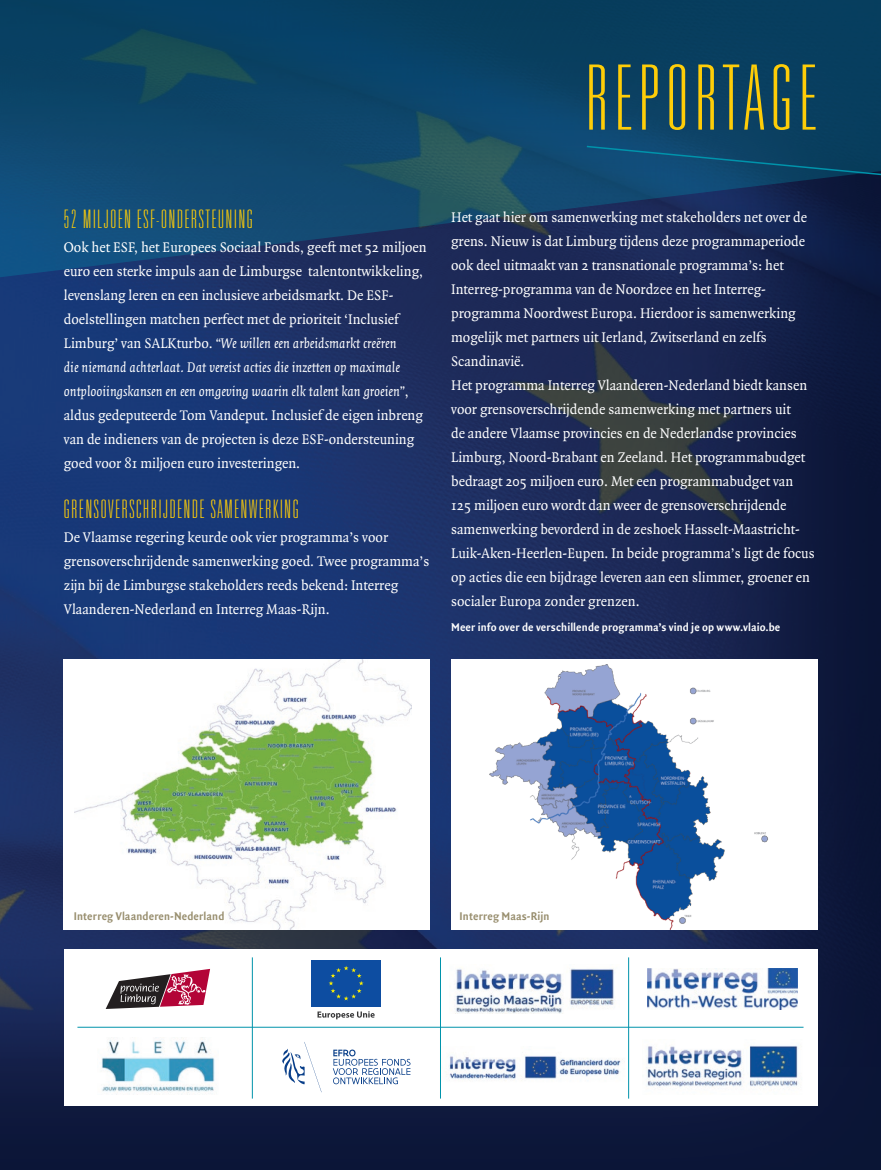
<style>
.page{position:relative;width:881px;height:1170px;background:#fff}
.page>*{position:absolute;margin:0;border:0;box-sizing:border-box;transform-origin:0 0}
.t1{font:100 ultra-condensed 90.15px "Univers";letter-spacing:.08em;color:#fecd08}
.t2{font:100 ultra-condensed 25.5px "Univers";letter-spacing:.075em;color:#fecd08;scale:.96 1}
.t3{font:15px/24px "Quadraat";color:#fff;scale:.96 1}
.t4{font:700 12px "Quadraat Sans";letter-spacing:.01em;color:#fff;scale:.93 1}
.t5{font:700 12px "Quadraat Sans";letter-spacing:.01em;color:#988e6e;scale:.93 1}
.s1{font-style:italic}
</style>
<div class="page">
<div style="left:0;top:0;width:880px;height:1169px;background:#0e4870;opacity:.9"></div>
<svg style="left:0;top:0;width:880px;height:385px;background:#123a62"></svg>
<svg style="left:585px;top:145px;width:295px;height:35px;background:#0c476c"></svg>
<div style="left:64px;top:659px;width:365px;height:270px;background:#fff"></div>
<img style="left:75px;top:659px;width:337px;height:270px">
<div style="left:451px;top:659px;width:365px;height:270px;background:#fff"></div>
<img style="left:489px;top:664px;width:279px;height:265px">
<div style="left:64px;top:949px;width:752px;height:157px;background:#fff"></div>
<svg style="left:317px;top:1011px;width:57px;height:8px"></svg>
<div style="left:311px;top:960px;width:69px;height:46px;background:#0d4da1"></div>
<svg style="left:328px;top:966px;width:35px;height:34px"></svg>
<img style="left:455px;top:968px;width:159px;height:45px">
<img style="left:647px;top:968px;width:150px;height:41px">
<img style="left:101px;top:1037px;width:114px;height:56px">
<svg style="left:282px;top:1042px;width:39px;height:49px"></svg>
<svg style="left:332px;top:1049px;width:78px;height:35px"></svg>
<img style="left:449px;top:1055px;width:174px;height:25px">
<img style="left:646px;top:1045px;width:153px;height:43px">
<hr style="left:77px;top:1026px;width:726px;height:1px;background:#0093ab">
<hr style="left:252px;top:957px;width:1px;height:141px;background:#0093ab">
<hr style="left:440px;top:957px;width:1px;height:141px;background:#0093ab">
<hr style="left:628px;top:957px;width:1px;height:141px;background:#0093ab">
<svg style="left:106px;top:968px;width:104px;height:40px"></svg>
<h1 class="t1" style="left:586px;top:52px;width:231px">REPORTAGE</h1>
<h2 class="t2" style="left:64px;top:206px;width:198px">52 MILJOEN ESF-ONDERSTEUNING</h2>
<p class="t3" style="left:64px;top:236px;width:379px">Ook het ESF, het Europees Sociaal Fonds, geeft met 52 miljoen euro een sterke impuls aan de Limburgse talentontwikkeling, levenslang leren en een inclusieve arbeidsmarkt. De ESF&shy;doelstellingen matchen perfect met de prioriteit ‘Inclusief Limburg’ van SALKturbo. <span class="s1">“We willen een arbeidsmarkt creëren<br>die niemand achterlaat. Dat vereist acties die inzetten op maximale ontplooiingskansen en een omgeving waarin elk talent kan groeien”</span>, aldus gedeputeerde Tom Vandeput. Inclusief de eigen inbreng van de indieners van de projecten is deze ESF-ondersteuning goed voor 81 miljoen euro investeringen.</p>
<h2 class="t2" style="left:64px;top:495px;width:246px">GRENSOVERSCHRIJDENDE SAMENWERKING</h2>
<p class="t3" style="left:64px;top:525px;width:382px">De Vlaamse regering keurde ook vier programma’s voor grensoverschrijdende samenwerking goed. Twee programma’s zijn bij de Limburgse stakeholders reeds bekend: Interreg Vlaanderen-Nederland en Interreg Maas-Rijn.</p>
<p class="t3" style="left:451px;top:206px;width:380px">Het gaat hier om samenwerking met stakeholders net over de grens. Nieuw is dat Limburg tijdens deze programmaperiode ook deel uitmaakt van 2 transnationale programma’s: het Interreg-programma van de Noordzee en het Interreg&shy;programma Noordwest Europa. Hierdoor is samenwerking mogelijk met partners uit Ierland, Zwitserland en zelfs Scandinavië.<br>Het programma Interreg Vlaanderen-Nederland biedt kansen voor grensoverschrijdende samenwerking met partners uit<br>de andere Vlaamse provincies en de Nederlandse provincies Limburg, Noord-Brabant en Zeeland. Het programmabudget bedraagt 205 miljoen euro. Met een programmabudget van 125 miljoen euro wordt dan weer de grensoverschrijdende samenwerking bevorderd in de zeshoek Hasselt-Maastricht-Luik-Aken-Heerlen-Eupen. In beide programma’s ligt de focus op acties die een bijdrage leveren aan een slimmer, groener en socialer Europa zonder grenzen.</p>
<p class="t4" style="left:451px;top:620px;width:355px">Meer info over de verschillende programma’s vind je op www.vlaio.be</p>
<p class="t5" style="left:74px;top:908px;width:163px">Interreg Vlaanderen-Nederland</p>
<p class="t5" style="left:459px;top:908px;width:98px">Interreg Maas-Rijn</p>
</div>
